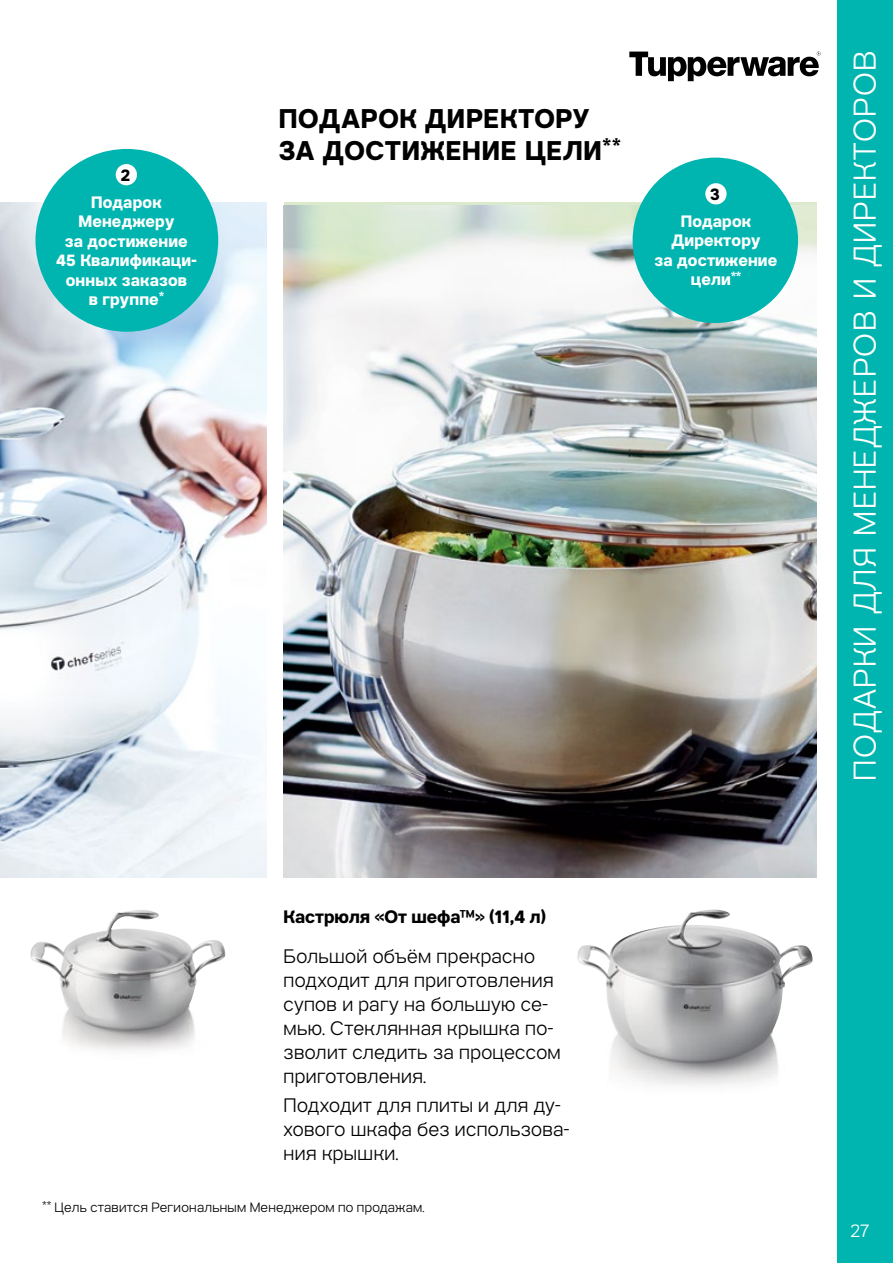
<style>
.page{position:relative;width:893px;height:1263px;background:#fff}
.page>*{position:absolute;margin:0;border:0;box-sizing:border-box;transform-origin:0 0}
.t1{font:300 31.5px "Tupper PRO";letter-spacing:.04em;color:#fff}
.t2{font:700 27px/32.4px "Tupper PRO";letter-spacing:.025em;color:#000}
.t3{font:300 19.5px/24px "Tupper PRO";letter-spacing:.015em;color:#000}
.t4{font:700 18px "Tupper PRO";color:#000}
.t5{font:300 18px "Tupper PRO";color:#fff}
.t6{font:700 16.5px/19.5px "Tupper PRO";letter-spacing:.01em;color:#fff;text-align:center}
.t7{font:700 16.5px "Tupper PRO";color:#000}
.t8{font:300 13.5px "Tupper PRO";letter-spacing:.015em;color:#000}
</style>
<div class="page">
<img style="left:284px;top:206px;width:532px;height:672px">
<img style="left:0;top:202px;width:266px;height:676px">
<img style="left:30px;top:912px;width:191px;height:139px">
<img style="left:577px;top:910px;width:236px;height:176px">
<div style="left:35px;top:149px;width:183px;height:183px;background:#00b5af;border-radius:50%"></div>
<div style="left:116px;top:164px;width:21px;height:21px;background:#fff;border-radius:50%"></div>
<div style="left:633px;top:158px;width:165px;height:165px;background:#00b5af;border-radius:50%"></div>
<div style="left:705px;top:183px;width:22px;height:21px;background:#fff;border-radius:50%"></div>
<svg style="left:629px;top:52px;width:192px;height:29px"></svg>
<div style="left:838px;top:0;width:55px;height:1263px;background:#00b5af"></div>
<p class="t7" style="left:121px;top:162px;width:11px">2</p>
<p class="t6" style="left:56px;top:191px;width:142px">Подарок<br>Менеджеру<br>за достижение<br>45 Квалификаци&shy;онных заказов<br>в группе*</p>
<h2 class="t2" style="left:279px;top:101px;width:343px">ПОДАРОК ДИРЕКТОРУ<br>ЗА ДОСТИЖЕНИЕ ЦЕЛИ**</h2>
<p class="t7" style="left:710px;top:181px;width:11px">3</p>
<p class="t6" style="left:654px;top:210px;width:124px">Подарок<br>Директору<br>за достижение цели**</p>
<p class="t4" style="left:284px;top:902px;width:264px">Кастрюля «От шефа™» (11,4 л)</p>
<p class="t3" style="left:284px;top:943px;width:279px">Большой объём прекрасно подходит для приготовления супов и рагу на большую се&shy;мью. Стеклянная крышка по&shy;зволит следить за процессом приготовления.</p>
<p class="t3" style="left:284px;top:1091px;width:288px">Подходит для плиты и для ду&shy;хового шкафа без использова&shy;ния крышки.</p>
<p class="t8" style="left:43px;top:1196px;width:384px">** Цель ставится Региональным Менеджером по продажам.</p>
<h1 class="t1" style="left:839px;top:781px;width:732px;rotate:-90deg">ПОДАРКИ ДЛЯ МЕНЕДЖЕРОВ И ДИРЕКТОРОВ</h1>
<p class="t5" style="left:850px;top:1216px;width:20px">27</p>
</div>
